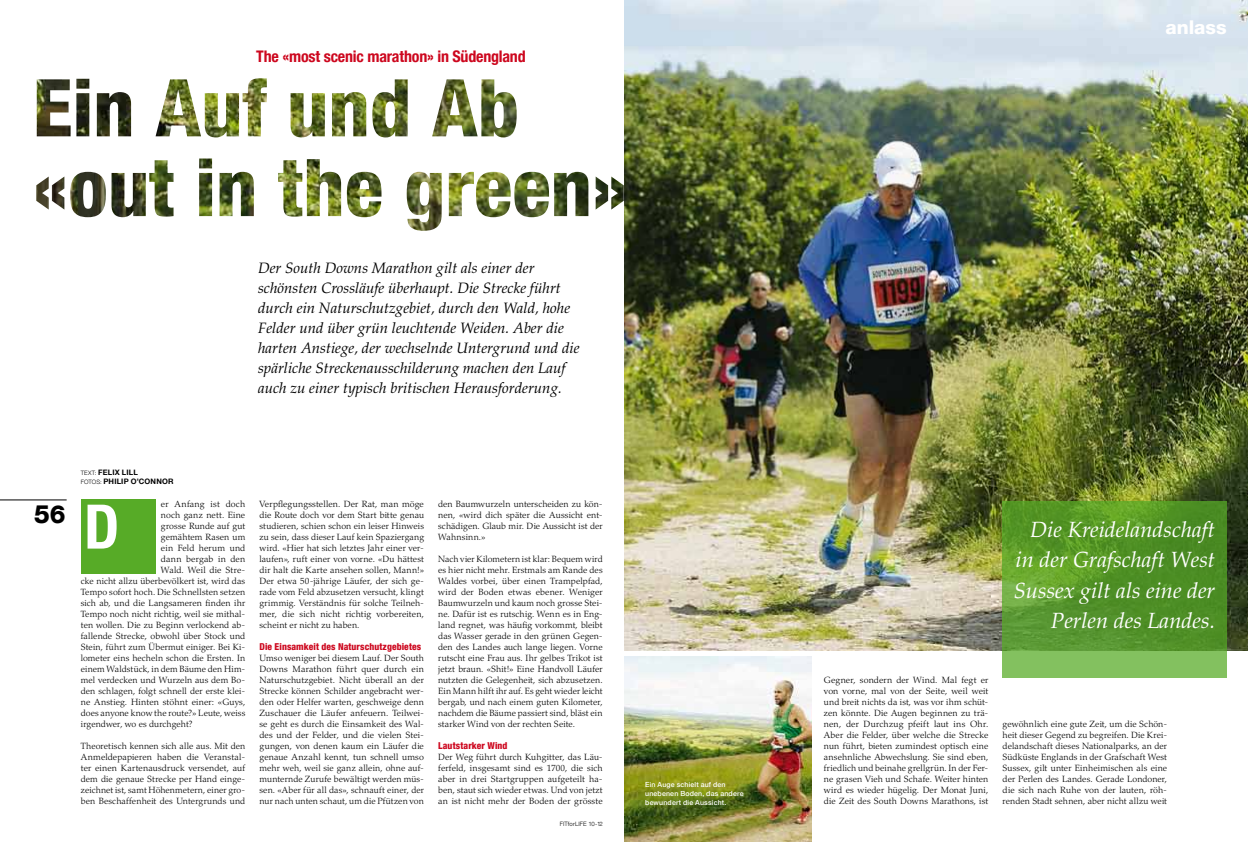
<style>
.page{position:relative;width:1248px;height:842px;background:#fff}
.page>*{position:absolute;margin:0;border:0;box-sizing:border-box;transform-origin:0 0}
.t1{font:700 condensed 61.5px "Helvetica Neue LT Com";color:#fff}
.t2{font:800 25px "Helvetica Neue LT Com";color:#000}
.t3{font:italic 22px/30.4px "Palatino LT Std";color:#fff;text-align:right}
.t4{font:800 19px "Helvetica Neue LT Com";color:#fff}
.t5{font:700 condensed 16px "Helvetica Neue LT Com";letter-spacing:-.01em;color:#cd071e}
.t6{font:italic 15px/20px "Palatino LT Std";color:#000}
.t7{font:800 condensed 9.5px "Helvetica Neue LT Com";letter-spacing:.01em;color:#cd071e}
.t8{font:300 9px/11px "Palatino LT Std";letter-spacing:.01em;color:#000;text-align:justify}
.t9{font:700 7.5px/9px "Helvetica Neue LT Com";letter-spacing:.025em;color:#000}
.t10{font:500 7px/9px "Helvetica Neue LT Com";letter-spacing:.02em;color:#fff}
.t11{font:300 6px "Helvetica Neue LT Com";letter-spacing:.015em;color:#000}
.s1{font-weight:300;font-size:6px}
</style>
<div class="page">
<img style="left:624px;top:0;width:623px;height:650px">
<svg style="left:0;top:78px;width:624px;height:496px"></svg>
<svg style="left:1002px;top:501px;width:224px;height:176px;background:#5b9b30"></svg>
<img style="left:624px;top:657px;width:187px;height:185px">
<div style="left:81px;top:499px;width:74px;height:74px;background:#57ab27"></div>
<hr style="left:0;top:499px;width:67px;height:1px;background:#000">
<h3 class="t5" style="left:256px;top:46px;width:271px">The «most scenic marathon» in Südengland</h3>
<p class="t6" style="left:258px;top:258px;width:323px">Der South Downs Marathon gilt als einer der schönsten Crossläufe überhaupt. Die Strecke führt durch ein Naturschutzgebiet, durch den Wald, hohe Felder und über grün leuchtende Weiden. Aber die harten Anstiege, der wechselnde Untergrund und die spärliche Streckenausschilderung machen den Lauf auch zu einer typisch britischen Herausforderung.</p>
<h2 class="t2" style="left:34px;top:499px;width:33px">56</h2>
<p class="t9" style="left:81px;top:468px;width:94px"><span class="s1">TEXT:</span> FELIX LILL<br><span class="s1">FOTOS:</span> PHILIP O’CONNOR</p>
<p class="t8" style="left:161px;top:499px;width:86px">er Anfang ist doch</p>
<p class="t8" style="left:161px;top:510px;width:86px">noch ganz nett. Eine</p>
<p class="t8" style="left:161px;top:521px;width:86px">grosse Runde auf gut</p>
<p class="t8" style="left:161px;top:532px;width:86px">gemähtem Rasen um</p>
<p class="t8" style="left:161px;top:543px;width:86px">ein Feld herum und</p>
<p class="t8" style="left:161px;top:554px;width:86px">dann bergab in den</p>
<p class="t8" style="left:161px;top:565px;width:86px">Wald. Weil die Stre-</p>
<p class="t8" style="left:81px;top:576px;width:166px">cke nicht allzu überbevölkert ist, wird das</p>
<p class="t8" style="left:81px;top:587px;width:166px">Tempo sofort hoch. Die Schnellsten setzen</p>
<p class="t8" style="left:81px;top:598px;width:166px">sich ab, und die Langsameren finden ihr</p>
<p class="t8" style="left:81px;top:609px;width:166px">Tempo noch nicht richtig, weil sie mithal-</p>
<p class="t8" style="left:81px;top:620px;width:166px">ten wollen. Die zu Beginn verlockend ab-</p>
<p class="t8" style="left:81px;top:631px;width:166px">fallende Strecke, obwohl über Stock und</p>
<p class="t8" style="left:81px;top:642px;width:166px">Stein, führt zum Übermut einiger. Bei Ki-</p>
<p class="t8" style="left:81px;top:653px;width:166px">lometer eins hecheln schon die Ersten. In</p>
<p class="t8" style="left:81px;top:664px;width:166px">einem Waldstück, in dem Bäume den Him-</p>
<p class="t8" style="left:81px;top:675px;width:166px">mel verdecken und Wurzeln aus dem Bo-</p>
<p class="t8" style="left:81px;top:686px;width:166px">den schlagen, folgt schnell der erste klei-</p>
<p class="t8" style="left:81px;top:697px;width:166px">ne Anstieg. Hinten stöhnt einer: «Guys,</p>
<p class="t8" style="left:81px;top:708px;width:166px">does anyone know the route?» Leute, weiss</p>
<p class="t8" style="left:81px;top:719px;width:113px">irgendwer, wo es durchgeht?</p>
<p class="t8" style="left:81px;top:741px;width:166px">Theoretisch kennen sich alle aus. Mit den Anmeldepapieren haben die Veranstal&shy;ter einen Kartenausdruck versendet, auf dem die genaue Strecke per Hand einge&shy;zeichnet ist, samt Höhenmetern, einer gro&shy;ben Beschaffenheit des Untergrunds und</p>
<h1 class="t1" style="left:84px;top:490px;width:37px">D</h1>
<p class="t8" style="left:259px;top:499px;width:166px">Verpflegungsstellen. Der Rat, man möge die Route doch vor dem Start bitte genau studieren, schien schon ein leiser Hinweis zu sein, dass dieser Lauf kein Spaziergang wird. «Hier hat sich letztes Jahr einer ver&shy;laufen», ruft einer von vorne. «Du hättest dir halt die Karte ansehen sollen, Mann!» Der etwa 50-jährige Läufer, der sich ge&shy;rade vom Feld abzusetzen versucht, klingt grimmig. Verständnis für solche Teilneh&shy;mer, die sich nicht richtig vorbereiten, scheint er nicht zu haben.</p>
<p class="t7" style="left:259px;top:641px;width:163px">Die Einsamkeit des Naturschutzgebietes</p>
<p class="t8" style="left:259px;top:653px;width:166px">Umso weniger bei diesem Lauf. Der South Downs Marathon führt quer durch ein Naturschutzgebiet. Nicht überall an der Strecke können Schilder angebracht wer&shy;den oder Helfer warten, geschweige denn Zuschauer die Läufer anfeuern. Teilwei&shy;se geht es durch die Einsamkeit des Wal&shy;des und der Felder, und die vielen Stei&shy;gungen, von denen kaum ein Läufer die genaue Anzahl kennt, tun schnell umso mehr weh, weil sie ganz allein, ohne auf&shy;munternde Zurufe bewältigt werden müs&shy;sen. «Aber für all das», schnauft einer, der nur nach unten schaut, um die Pfützen von</p>
<p class="t8" style="left:438px;top:499px;width:166px">den Baumwurzeln unterscheiden zu kön&shy;nen, «wird dich später die Aussicht ent&shy;schädigen. Glaub mir. Die Aussicht ist der Wahnsinn.»</p>
<p class="t8" style="left:438px;top:554px;width:166px">Nach vier Kilometern ist klar: Bequem wird es hier nicht mehr. Erstmals am Rande des Waldes vorbei, über einen Trampelpfad, wird der Boden etwas ebener. Weniger Baumwurzeln und kaum noch grosse Stei&shy;ne. Dafür ist es rutschig. Wenn es in Eng&shy;land regnet, was häufig vorkommt, bleibt das Wasser gerade in den grünen Gegen&shy;den des Landes auch lange liegen. Vorne rutscht eine Frau aus. Ihr gelbes Trikot ist jetzt braun. «Shit!» Eine Handvoll Läufer nutzten die Gelegenheit, sich abzusetzen.<br>Ein Mann hilft ihr auf. Es geht wieder leicht bergab, und nach einem guten Kilometer, nachdem die Bäume passiert sind, bläst ein starker Wind von der rechten Seite.</p>
<p class="t7" style="left:438px;top:740px;width:71px">Lautstarker Wind</p>
<p class="t8" style="left:438px;top:752px;width:166px">Der Weg führt durch Kuhgitter, das Läu&shy;ferfeld, insgesamt sind es 1700, die sich aber in drei Startgruppen aufgeteilt ha&shy;ben, staut sich wieder etwas. Und von jetzt an ist nicht mehr der Boden der grösste</p>
<p class="t11" style="left:559px;top:821px;width:44px">FITFORLIFE 10-12</p>
<p class="t10" style="left:645px;top:780px;width:100px">Ein Auge schielt auf den unebenen Boden, das andere bewundert die Aussicht.</p>
<h3 class="t4" style="left:1165px;top:16px;width:63px">anlass</h3>
<h3 class="t3" style="left:1013px;top:515px;width:203px">Die Kreidelandschaft in der Grafschaft West<br>Sussex gilt als eine der<br>Perlen des Landes.</h3>
<p class="t8" style="left:823px;top:675px;width:166px">Gegner, sondern der Wind. Mal fegt er von vorne, mal von der Seite, weil weit und breit nichts da ist, was vor ihm schüt&shy;zen könnte. Die Augen beginnen zu trä&shy;nen, der Durchzug pfeift laut ins Ohr.<br>Aber die Felder, über welche die Strecke nun führt, bieten zumindest optisch eine ansehnliche Abwechslung. Sie sind eben, friedlich und beinahe grellgrün. In der Fer&shy;ne grasen Vieh und Schafe. Weiter hinten wird es wieder hügelig. Der Monat Juni, die Zeit des South Downs Marathons, ist</p>
<p class="t8" style="left:1002px;top:719px;width:166px">gewöhnlich eine gute Zeit, um die Schön&shy;heit dieser Gegend zu begreifen. Die Krei&shy;delandschaft dieses Nationalparks, an der Südküste Englands in der Grafschaft West Sussex, gilt unter Einheimischen als eine der Perlen des Landes. Gerade Londoner, die sich nach Ruhe von der lauten, röh&shy;renden Stadt sehnen, aber nicht allzu weit</p>
</div>
